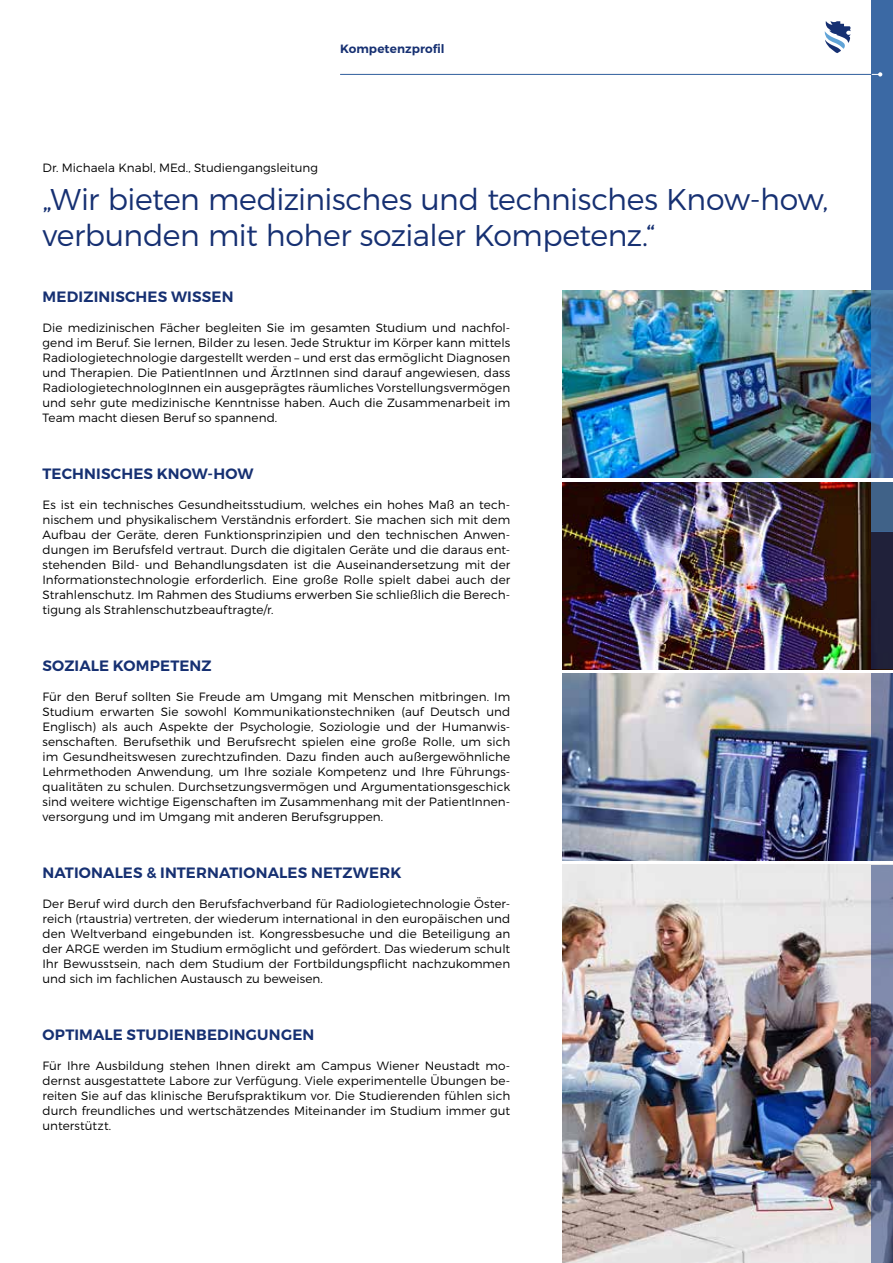
<style>
.page{position:relative;width:893px;height:1263px;background:#fff}
.page>*{position:absolute;margin:0;border:0;box-sizing:border-box;transform-origin:0 0}
.t1{font:300 30px/36px "Montserrat";letter-spacing:-.015em;color:#163072}
.t2{font:600 15px "Montserrat";letter-spacing:.01em;color:#163072}
.t3{font:300 12px/15px "Montserrat";letter-spacing:.005em;color:#000;text-align:justify}
.t4{font:600 12px "Montserrat";letter-spacing:.005em;color:#163072}
</style>
<div class="page">
<div style="left:872px;top:0;width:21px;height:291px;background:#3b69a4"></div>
<hr style="left:340px;top:74px;width:532px;height:1px;background:#61a4d7">
<svg style="left:872px;top:72px;width:10px;height:5px"></svg>
<svg style="left:825px;top:21px;width:25px;height:32px"></svg>
<img style="left:562px;top:291px;width:310px;height:187px">
<img style="left:562px;top:482px;width:310px;height:187px">
<img style="left:562px;top:865px;width:310px;height:398px">
<img style="left:562px;top:674px;width:310px;height:187px">
<div style="left:872px;top:531px;width:21px;height:138px;background:#20213a"></div>
<svg style="left:872px;top:674px;width:21px;height:187px;background:#42517f"></svg>
<svg style="left:872px;top:865px;width:21px;height:398px;background:#666d8b"></svg>
<svg style="left:872px;top:291px;width:21px;height:187px;background:#3b71ab"></svg>
<div style="left:872px;top:482px;width:21px;height:49px;background:#406288"></div>
<p class="t4" style="left:340px;top:41px;width:106px">Kompetenzprofil</p>
<p class="t3" style="left:43px;top:160px;width:277px">Dr. Michaela Knabl, MEd., Studiengangsleitung</p>
<h1 class="t1" style="left:43px;top:181px;width:787px">„Wir bieten medizinisches und technisches Know-how, verbunden mit hoher sozialer Kompetenz.“</h1>
<p class="t2" style="left:43px;top:287px;width:193px">MEDIZINISCHES WISSEN</p>
<p class="t3" style="left:43px;top:320px;width:469px">Die medizinischen Fächer begleiten Sie im gesamten Studium und nachfol&shy;gend im Beruf. Sie lernen, Bilder zu lesen. Jede Struktur im Körper kann mittels Radiologietechnologie dargestellt werden – und erst das ermöglicht Diagnosen und Therapien. Die PatientInnen und ÄrztInnen sind darauf angewiesen, dass RadiologietechnologInnen ein ausgeprägtes räumliches Vorstellungsvermögen und sehr gute medizinische Kenntnisse haben. Auch die Zusammenarbeit im Team macht diesen Beruf so spannend.</p>
<p class="t2" style="left:43px;top:464px;width:212px">TECHNISCHES KNOW-HOW</p>
<p class="t3" style="left:43px;top:497px;width:469px">Es ist ein technisches Gesundheitsstudium, welches ein hohes Maß an tech&shy;nischem und physikalischem Verständnis erfordert. Sie machen sich mit dem Aufbau der Geräte, deren Funktionsprinzipien und den technischen Anwen&shy;dungen im Berufsfeld vertraut. Durch die digitalen Geräte und die daraus ent&shy;stehenden Bild- und Behandlungsdaten ist die Auseinandersetzung mit der Informationstechnologie erforderlich. Eine große Rolle spielt dabei auch der Strahlenschutz. Im Rahmen des Studiums erwerben Sie schließlich die Berech&shy;tigung als Strahlenschutzbeauftragte/r.</p>
<p class="t2" style="left:43px;top:656px;width:171px">SOZIALE KOMPETENZ</p>
<p class="t3" style="left:43px;top:689px;width:469px">Für den Beruf sollten Sie Freude am Umgang mit Menschen mitbringen. Im Studium erwarten Sie sowohl Kommunikationstechniken (auf Deutsch und Englisch) als auch Aspekte der Psychologie, Soziologie und der Humanwis&shy;senschaften. Berufsethik und Berufsrecht spielen eine große Rolle, um sich im Gesundheitswesen zurechtzufinden. Dazu finden auch außergewöhnliche Lehrmethoden Anwendung, um Ihre soziale Kompetenz und Ihre Führungs&shy;qualitäten zu schulen. Durchsetzungsvermögen und Argumentationsgeschick sind weitere wichtige Eigenschaften im Zusammenhang mit der PatientInnen&shy;versorgung und im Umgang mit anderen Berufsgruppen.</p>
<p class="t2" style="left:43px;top:863px;width:360px">NATIONALES &amp; INTERNATIONALES NETZWERK</p>
<p class="t3" style="left:43px;top:896px;width:469px">Der Beruf wird durch den Berufsfachverband für Radiologietechnologie Öster&shy;reich (rtaustria) vertreten, der wiederum international in den europäischen und den Weltverband eingebunden ist. Kongressbesuche und die Beteiligung an der ARGE werden im Studium ermöglicht und gefördert. Das wiederum schult Ihr Bewusstsein, nach dem Studium der Fortbildungspflicht nachzukommen und sich im fachlichen Austausch zu beweisen.</p>
<p class="t2" style="left:43px;top:1025px;width:273px">OPTIMALE STUDIENBEDINGUNGEN</p>
<p class="t3" style="left:43px;top:1058px;width:469px">Für Ihre Ausbildung stehen Ihnen direkt am Campus Wiener Neustadt mo&shy;dernst ausgestattete Labore zur Verfügung. Viele experimentelle Übungen be&shy;reiten Sie auf das klinische Berufspraktikum vor. Die Studierenden fühlen sich durch freundliches und wertschätzendes Miteinander im Studium immer gut unterstützt.</p>
</div>
